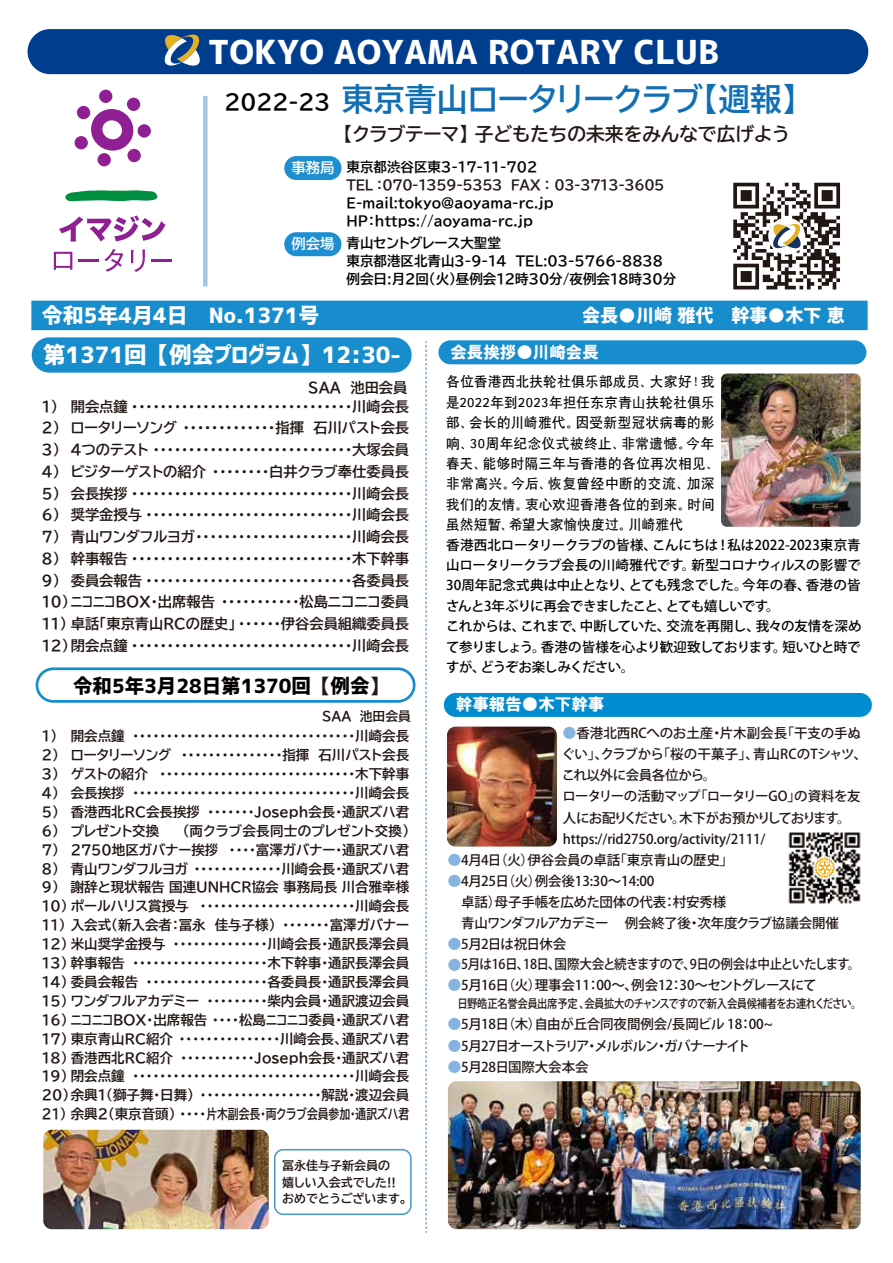
<style>
.page{position:relative;width:893px;height:1263px;background:#fff}
.page>*{position:absolute;margin:0;border:0;box-sizing:border-box;transform-origin:0 0}
.t1{font:33px "Corporate Logo Bold";color:#fff}
.t2{font:31.5px "BIZ UDP Gothic Bold";color:#106fb5}
.t3{font:22.5px "Corporate Logo Bold";color:#fff}
.t4{font:21px "Corporate Logo Bold";color:#fff}
.t5{font:19.5px "Corporate Logo Bold";color:#040000}
.t6{font:18.75px "BIZ UDP Gothic Bold";color:#231815}
.t7{font:18px "Corporate Logo Bold";color:#fff}
.t8{font:16.5px "HGP Soei Kakugothic UB";color:#fff}
.t9{font:14.25px/21.8px "BIZ UDP Gothic Bold";color:#211613}
.t10{font:14.25px "BIZ UDP Gothic Bold";color:#fff}
.t11{font:13.5px/18.9px "BIZ UDP Gothic Bold";color:#211613;text-align:right}
.t12{font:500 13.5px/21px "Koz Go Pr 6 N";letter-spacing:-.02em;color:#221815}
.t13{font:500 13.5px/20.4px "Koz Go Pr 6 N";letter-spacing:-.025em;color:#040000}
.t14{font:13.5px/20.4px "SIL Hei Med Jian";letter-spacing:.03em;color:#040000}
.t15{font:13.5px/18px "BIZ UDP Gothic Bold";color:#040000}
.t16{font:500 13.5px "Koz Go Pr 6 N";letter-spacing:-.05em;color:#221815;scale:.93 1}
.t17{font:13.5px "BIZ UDP Gothic Bold";letter-spacing:-.025em;color:#231815}
.t18{font:500 13.5px "Koz Go Pr 6 N";letter-spacing:-.07em;color:#221815}
.t19{font:500 13.5px "Koz Go Pr 6 N";letter-spacing:-.05em;color:#221815}
.t20{font:12.75px "BIZ UDP Gothic Bold";color:#211613}
.t21{font:500 12px "Koz Go Pr 6 N";letter-spacing:-.045em;color:#221815;scale:.86 1}
.t22{font:12px/16.5px "BIZ UDP Gothic Bold";color:#211613}
.s1{font-size:21px;color:#040000}
.s2{color:#221714}
.s3{color:#86b3e0}
</style>
<div class="page">
<div style="left:31px;top:301px;width:837px;height:29px;background:#188dce"></div>
<svg style="left:425px;top:342px;width:2px;height:890px"></svg>
<div style="left:36px;top:667px;width:380px;height:36px;border:3px solid #188dce;border-radius:16px"></div>
<div style="left:28px;top:29px;width:840px;height:45px;background:#003e8d;border-radius:23px"></div>
<svg style="left:733px;top:183px;width:107px;height:106px"></svg>
<svg style="left:59px;top:215px;width:106px;height:26px"></svg>
<svg style="left:54px;top:252px;width:18px;height:18px"></svg>
<hr style="left:78px;top:260px;width:21px;height:2px;background:#901f93">
<svg style="left:104px;top:249px;width:19px;height:23px"></svg>
<svg style="left:131px;top:249px;width:14px;height:23px"></svg>
<hr style="left:152px;top:260px;width:20px;height:2px;background:#901f93">
<svg style="left:90px;top:109px;width:45px;height:42px"></svg>
<div style="left:74px;top:136px;width:14px;height:13px;background:#901f93;border-radius:50%"></div>
<div style="left:77px;top:106px;width:13px;height:13px;background:#901f93;border-radius:50%"></div>
<div style="left:99px;top:90px;width:14px;height:13px;background:#901f93;border-radius:50%"></div>
<div style="left:127px;top:98px;width:13px;height:13px;background:#901f93;border-radius:50%"></div>
<div style="left:137px;top:124px;width:14px;height:14px;background:#901f93;border-radius:50%"></div>
<div style="left:127px;top:149px;width:14px;height:13px;background:#901f93;border-radius:50%"></div>
<div style="left:97px;top:153px;width:14px;height:13px;background:#901f93;border-radius:50%"></div>
<svg style="left:65px;top:190px;width:92px;height:11px"></svg>
<div style="left:203px;top:96px;width:5px;height:190px;background:#9dcae8"></div>
<div style="left:438px;top:340px;width:428px;height:24px;background:#188dce;border-radius:12px"></div>
<svg style="left:164px;top:34px;width:36px;height:32px"></svg>
<div style="left:33px;top:339px;width:377px;height:32px;background:#188dce;border-radius:16px"></div>
<div style="left:32px;top:337px;width:380px;height:36px;border:3px solid #188dce;border-radius:16px"></div>
<div style="left:284px;top:156px;width:57px;height:24px;background:#1d8ecf;border-radius:12px"></div>
<div style="left:284px;top:232px;width:57px;height:24px;background:#1d8ecf;border-radius:12px"></div>
<div style="left:444px;top:693px;width:428px;height:24px;background:#008ccf;border-radius:12px"></div>
<img style="left:447px;top:727px;width:110px;height:119px">
<img style="left:788px;top:832px;width:73px;height:72px">
<svg style="left:814px;top:857px;width:22px;height:22px"></svg>
<svg style="left:814px;top:857px;width:21px;height:21px"></svg>
<img style="left:721px;top:373px;width:140px;height:154px">
<img style="left:448px;top:1081px;width:413px;height:148px">
<img style="left:43px;top:1130px;width:226px;height:99px">
<div style="left:274px;top:1149px;width:138px;height:66px;border:2px solid #4694d1;border-radius:9px"></div>
<h1 class="t1" style="left:208px;top:29px;width:513px">TOKYO AOYAMA ROTARY CLUB</h1>
<h2 class="t2" style="left:225px;top:84px;width:574px"><span class="s1">2022-23</span> 東京青山ロータリークラブ【週報】</h2>
<h3 class="t6" style="left:343px;top:124px;width:448px">【クラブテーマ】 子どもたちの未来をみんなで広げよう</h3>
<p class="t15" style="left:347px;top:158px;width:192px">東京都渋谷区東3-17-11-702</p>
<p class="t17" style="left:347px;top:178px;width:319px">TEL ：070-1359-5353　FAX ： 03-3713-3605</p>
<p class="t15" style="left:347px;top:194px;width:209px">E-mail:tokyo@aoyama-rc.jp<br>HP：https://aoyama-rc.jp</p>
<p class="t10" style="left:291px;top:160px;width:44px">事務局</p>
<p class="t10" style="left:291px;top:236px;width:44px">例会場</p>
<p class="t15" style="left:347px;top:234px;width:331px">青山セントグレース大聖堂<br>東京都港区北青山3-9-14　TEL:03-5766-8838例会日:月2回（火）昼例会12時30分/夜例会18時30分</p>
<h3 class="t4" style="left:42px;top:301px;width:279px">令和5年4月4日　No.1371号</h3>
<h3 class="t7" style="left:582px;top:303px;width:264px">会長●川崎 雅代　幹事●木下 恵</h3>
<h3 class="t3" style="left:43px;top:340px;width:360px">第1371回【例会プログラム】12:30-</h3>
<p class="t9" style="left:71px;top:378px;width:340px;line-height:18.8px;text-align:right">SAA　池田会員<br>開会点鐘・・・・・・・・・・・・・・・・・・・・・・・・・・・・・・・川崎会長</p>
<p class="t9" style="left:71px;top:417px;width:340px;text-align:justify">ロータリーソング・・・・・・・・・・・・・指揮 石川パスト会長４つのテスト・・・・・・・・・・・・・・・・・・・・・・・・・・・・大塚会員ビジターゲストの紹介・・・・・・・・白井クラブ奉仕委員長会長挨拶・・・・・・・・・・・・・・・・・・・・・・・・・・・・・・・川崎会長奨学金授与・・・・・・・・・・・・・・・・・・・・・・・・・・・・・川崎会長青山ワンダフルヨガ・・・・・・・・・・・・・・・・・・・・・・川崎会長幹事報告・・・・・・・・・・・・・・・・・・・・・・・・・・・・・・・木下幹事委員会報告・・・・・・・・・・・・・・・・・・・・・・・・・・・・・各委員長</p>
<p class="t9" style="left:42px;top:395px;width:369px">1）<br>2）<br>3）<br>4）<br>5）<br>6）<br>7）<br>8）<br>9）<br>10）ニコニコBOX・出席報告・・・・・・・・・・・松島ニコニコ委員<br>11）卓話「東京青山RCの歴史」・・・・・・伊谷会員組織委員長<br>12）閉会点鐘・・・・・・・・・・・・・・・・・・・・・・・・・・・・・・・川崎会長</p>
<h3 class="t5" style="left:73px;top:672px;width:317px">令和5年3月28日第1370回<span class="s2">【</span>例会<span class="s2">】</span></h3>
<p class="t20" style="left:322px;top:709px;width:90px">SAA　池田会員</p>
<p class="t11" style="left:42px;top:727px;width:369px;text-align:left">1）<br>2）<br>3）<br>4）<br>5）<br>6）<br>7）<br>8）<br>9）<br>10）ポールハリス賞授与<br>11）入会式（新入会者：冨永　佳与子様）<br>12）米山奨学金授与<br>13）幹事報告<br>14）委員会報告<br>15）ワンダフルアカデミー<br>16）ニコニコBOX・出席報告<br>17）東京青山RC紹介・・・・・・・・・・・・・・・川崎会長、通訳ズハ君<br>18）香港西北RC紹介<br>19）閉会点鐘<br>20）余興１（獅子舞・日舞）・・・・・・・・・・・・・・・・・・解説・渡辺会員<br>21）余興2（東京音頭）・・・・片木副会長・両クラブ会員参加・通訳ズハ君</p>
<p class="t11" style="left:71px;top:727px;width:340px;text-align:left">開会点鐘<br>ロータリーソング<br>ゲストの紹介<br>会長挨拶<br>香港西北RC会長挨拶　　　<br>プレゼント交換<br>2750地区ガバナー挨拶<br>青山ワンダフルヨガ・・・・・・・・・・・・・川崎会長・通訳ズハ君謝辞と現状報告国連UNHCR協会 事務局長 川合雅幸様</p>
<p class="t11" style="left:132px;top:727px;width:278px">・・・・・・・・・・・・・・・・・・・・・・・・・・・・・・・・・川崎会長・・・・・・・・・・・・・・・指揮 石川パスト会長<br>・・・・・・・・・・・・・・・・・・・・・・・・・・・・・木下幹事<br>・・・・・・・・・・・・・・・・・・・・・・・・・・・・・・・・・川崎会長・・・・・・・Joseph会長・通訳ズハ君<br>　（両クラブ会長同士のプレゼント交換）<br>・・・・富澤ガバナー・通訳ズハ君</p>
<p class="t11" style="left:132px;top:897px;width:278px">・・・・・・・・・・・・・・・・・・・・・・・川崎会長<br>・・・・・・・富澤ガバナー<br>・・・・・・・・・・・・・・川崎会長・通訳長澤会員<br>・・・・・・・・・・・・・・・・・・・・木下幹事・通訳長澤会員・・・・・・・・・・・・・・・・・・各委員長・通訳長澤会員<br>・・・・・・・・・柴内会員・通訳渡辺会員<br>　　・・・・松島ニコニコ委員・通訳ズハ君</p>
<p class="t11" style="left:132px;top:1048px;width:278px">・・・・・・・・・・・Joseph会長・通訳ズハ君<br>・・・・・・・・・・・・・・・・・・・・・・・・・・・・・・・・・川崎会長</p>
<p class="t22" style="left:282px;top:1157px;width:126px">冨永佳与子新会員の<br>嬉しい入会式でした!!おめでとうございます。</p>
<p class="t8" style="left:450px;top:343px;width:150px">会長挨拶●川崎会長</p>
<p class="t14" style="left:446px;top:371px;width:275px">各位香港西北扶轮社俱乐部成员、大家好！我是2022年到2023年担任东京青山扶轮社俱乐部、会长的川崎雅代。因受新型冠状病毒的影响、30周年纪念仪式被终止、非常遗憾。今年春天、能够时隔三年与香港的各位再次相见、非常高兴。今后、恢复曾经中断的交流、加深我们的友情。衷心欢迎香港各位的到来。时间虽然短暂、希望大家愉快度过。川崎雅代</p>
<p class="t13" style="left:446px;top:535px;width:417px">香港西北ロータリークラブの皆様、こんにちは！私は2022-2023東京青山ロータリークラブ会長の川崎雅代です。新型コロナウィルスの影響で30周年記念式典は中止となり、とても残念でした。今年の春、香港の皆さんと3年ぶりに再会できましたこと、とても嬉しいです。<br>これからは、これまで、中断していた、交流を再開し、我々の友情を深めて参りましょう。香港の皆様を心より歓迎致しております。短いひと時ですが、どうぞお楽しみください。</p>
<p class="t8" style="left:456px;top:696px;width:150px">幹事報告●木下幹事</p>
<p class="t12" style="left:561px;top:723px;width:307px"><span class="s3">●</span>香港北西RCへのお土産・片木副会長「干支の手ぬぐい」、クラブから「桜の干菓子」、青山RCのTシャツ、これ以外に会員各位から。<br>ロータリーの活動マップ「ロータリーGO」の資料を友人にお配りください。木下がお預かりしております。https://rid2750.org/activity/2111/</p>
<p class="t12" style="left:448px;top:849px;width:287px"><span class="s3">●</span>4月4日（火）伊谷会員の卓話「東京青山の歴史」</p>
<p class="t12" style="left:448px;top:870px;width:393px"><span class="s3">●</span>4月25日（火）例会後13:30～14:00<br>　卓話）母子手帳を広めた団体の代表：村安秀様<br>　青山ワンダフルアカデミー 　例会終了後・次年度クラブ協議会開催</p>
<p class="t19" style="left:448px;top:936px;width:120px"><span class="s3">●</span>5月2日は祝日休会</p>
<p class="t16" style="left:448px;top:957px;width:445px"><span class="s3">●</span>5月は16日、18日、国際大会と続きますので、9日の例会は中止といたします。</p>
<p class="t12" style="left:448px;top:975px;width:370px"><span class="s3">●</span>5月16日（火）理事会11：00～、例会12：30～セントグレースにて</p>
<p class="t21" style="left:448px;top:997px;width:482px">　日野皓正名誉会員出席予定 、会員拡大のチャンスですので新入会員候補者をお連れください。</p>
<p class="t12" style="left:448px;top:1014px;width:326px"><span class="s3">●</span>5月18日（木）自由が丘合同夜間例会/長岡ビル 18：00~</p>
<p class="t18" style="left:448px;top:1038px;width:304px"><span class="s3">●</span>5月27日オーストラリア・メルボルン・ガバナーナイト</p>
<p class="t12" style="left:448px;top:1056px;width:142px"><span class="s3">●</span>5月28日国際大会本会</p>
</div>
